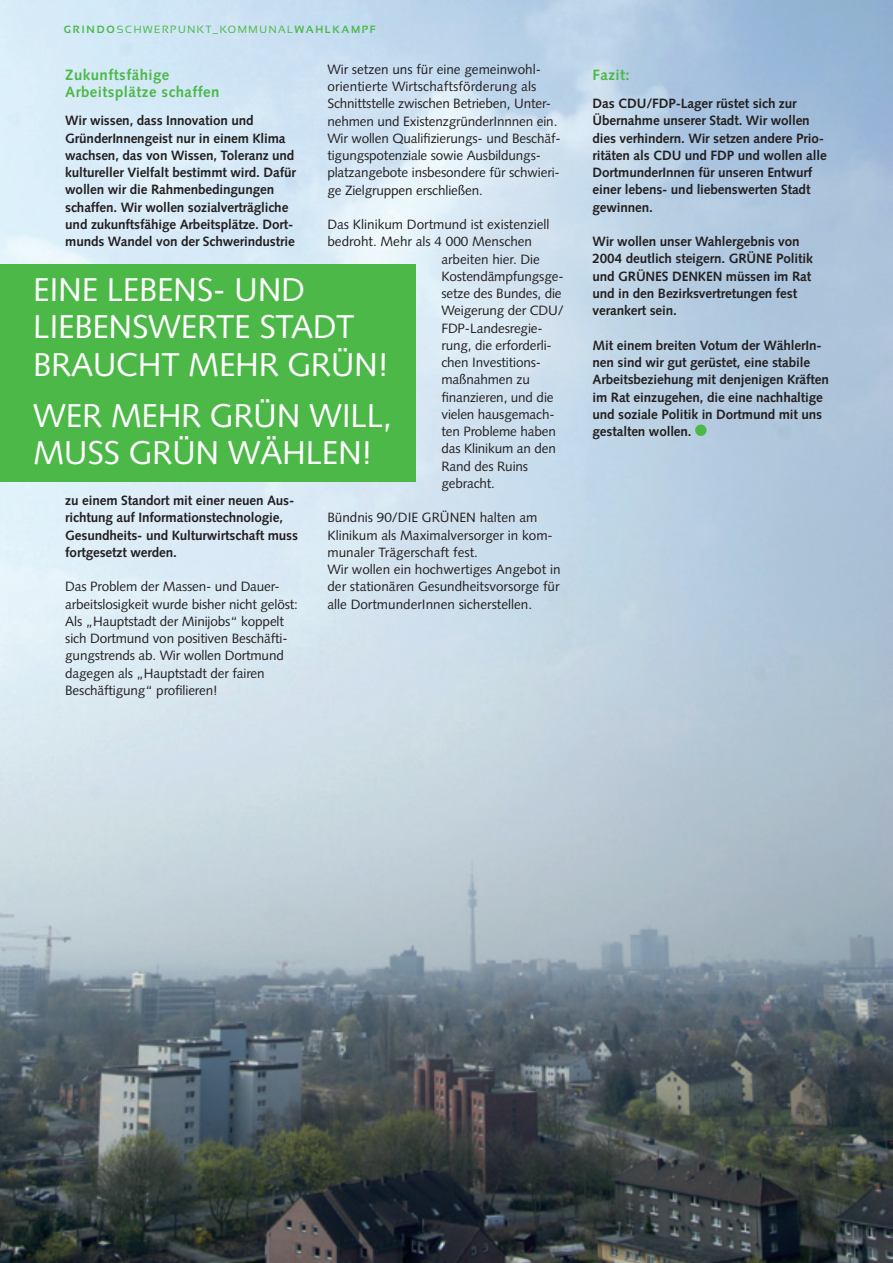
<style>
.page{position:relative;width:893px;height:1263px;background:#fff}
.page>*{position:absolute;margin:0;border:0;box-sizing:border-box;transform-origin:0 0}
.t1{font:33px "Syntax";letter-spacing:-.01em;color:#fff}
.t2{font:700 15px/17.2px "Syntax";letter-spacing:.03em;color:#4cb848}
.t3{font:13.5px/17.2px "Syntax";letter-spacing:-.01em;color:#231f20}
.t4{font:700 13.5px/17.2px "Syntax";letter-spacing:-.01em;color:#231f20}
.t5{font:10.5px "Sansation";letter-spacing:.15em;color:#4cb848}
.s1{font-weight:700}
</style>
<div class="page">
<img style="left:0;top:0;width:893px;height:1263px">
<div style="left:695px;top:425px;width:12px;height:11px;background:#4cb848;border-radius:50%"></div>
<div style="left:0;top:264px;width:416px;height:217px;background:#4cb848"></div>
<p class="t5" style="left:64px;top:24px;width:314px"><span class="s1">GRINDO</span>SCHWERPUNKT_KOMMUNAL<span class="s1">WAHLKAMPF</span></p>
<p class="t3" style="left:327px;top:60px;width:235px">Wir setzen uns für eine gemeinwohl&shy;orientierte Wirtschaftsförderung als Schnittstelle zwischen Betrieben, Unter&shy;nehmen und ExistenzgründerInnnen ein.<br>Wir wollen Qualifizierungs- und Beschäf&shy;tigungspotenziale sowie Ausbildungs&shy;platzangebote insbesondere für schwieri&shy;ge Zielgruppen erschließen.</p>
<p class="t3" style="left:327px;top:216px;width:224px">Das Klinikum Dortmund ist existenziell</p>
<p class="t3" style="left:327px;top:233px;width:206px">bedroht. Mehr als 4 000 Menschen</p>
<p class="t3" style="left:441px;top:250px;width:100px">arbeiten hier. Die</p>
<p class="t3" style="left:441px;top:268px;width:124px">Kostendämpfungsge-</p>
<p class="t3" style="left:441px;top:285px;width:122px">setze des Bundes, die</p>
<p class="t3" style="left:441px;top:302px;width:124px">Weigerung der CDU/</p>
<p class="t3" style="left:441px;top:319px;width:103px">FDP-Landesregie-</p>
<p class="t3" style="left:441px;top:337px;width:112px">rung, die erforderli-</p>
<p class="t3" style="left:441px;top:354px;width:101px">chen Investitions-</p>
<p class="t3" style="left:441px;top:371px;width:90px">maßnahmen zu</p>
<p class="t3" style="left:441px;top:388px;width:114px">finanzieren, und die</p>
<p class="t3" style="left:441px;top:406px;width:115px">vielen hausgemach-</p>
<p class="t3" style="left:441px;top:423px;width:116px">ten Probleme haben</p>
<p class="t3" style="left:441px;top:440px;width:116px">das Klinikum an den</p>
<p class="t3" style="left:441px;top:457px;width:88px">Rand des Ruins</p>
<p class="t3" style="left:441px;top:475px;width:55px">gebracht.</p>
<p class="t3" style="left:327px;top:509px;width:235px">Bündnis 90/DIE GRÜNEN halten am Klinikum als Maximalversorger in kom&shy;munaler Trägerschaft fest.<br>Wir wollen ein hochwertiges Angebot in der stationären Gesundheitsvorsorge für alle DortmunderInnen sicherstellen.</p>
<p class="t2" style="left:65px;top:66px;width:156px">Zukunftsfähige<br>Arbeitsplätze schaffen</p>
<p class="t4" style="left:65px;top:112px;width:232px">Wir wissen, dass Innovation und GründerInnengeist nur in einem Klima wachsen, das von Wissen, Toleranz und kultureller Vielfalt bestimmt wird. Dafür wollen wir die Rahmenbedingungen schaffen. Wir wollen sozialverträgliche und zukunftsfähige Arbeitsplätze. Dort&shy;munds Wandel von der Schwerindustrie</p>
<h1 class="t1" style="left:33px;top:270px;width:32px">Eine</h1>
<h1 class="t1" style="left:107px;top:270px;width:19px">lebens</h1>
<h1 class="t1" style="left:213px;top:270px;width:45px">- und</h1>
<h1 class="t1" style="left:33px;top:307px;width:19px">liebenswerte</h1>
<h1 class="t1" style="left:259px;top:307px;width:37px">Stadt</h1>
<h1 class="t1" style="left:33px;top:345px;width:21px">brau</h1>
<h1 class="t1" style="left:116px;top:345px;width:96px">cht mehr</h1>
<h1 class="t1" style="left:287px;top:345px;width:103px">GRÜN!</h1>
<h1 class="t1" style="left:33px;top:396px;width:101px">Wer mehr</h1>
<h1 class="t1" style="left:210px;top:396px;width:119px">GRÜN will</h1>
<h1 class="t1" style="left:383px;top:396px;width:11px">,</h1>
<h1 class="t1" style="left:33px;top:433px;width:23px">muss</h1>
<h1 class="t1" style="left:129px;top:433px;width:174px">GRÜN wählen</h1>
<h1 class="t1" style="left:362px;top:433px;width:13px">!</h1>
<p class="t4" style="left:65px;top:492px;width:234px">zu einem Standort mit einer neuen Aus&shy;richtung auf Informationstechnologie, Gesundheits- und Kulturwirtschaft muss fortgesetzt werden.</p>
<p class="t3" style="left:65px;top:578px;width:234px">Das Problem der Massen- und Dauer&shy;arbeitslosigkeit wurde bisher nicht gelöst:<br>Als „Hauptstadt der Minijobs“ koppelt sich Dortmund von positiven Beschäfti&shy;gungstrends ab. Wir wollen Dortmund dagegen als „Hauptstadt der fairen Beschäftigung“ profilieren!</p>
<p class="t2" style="left:593px;top:66px;width:39px">Fazit:</p>
<p class="t4" style="left:593px;top:95px;width:236px">Das CDU/FDP-Lager rüstet sich zur Übernahme unserer Stadt. Wir wollen dies verhindern. Wir setzen andere Prio&shy;ritäten als CDU und FDP und wollen alle DortmunderInnen für unseren Entwurf einer lebens- und liebenswerten Stadt gewinnen.</p>
<p class="t4" style="left:593px;top:233px;width:222px">Wir wollen unser Wahlergebnis von<br>2004 deutlich steigern. GRÜNE Politik und GRÜNES DENKEN müssen im Rat und in den Bezirksvertretungen fest verankert sein.</p>
<p class="t4" style="left:593px;top:337px;width:238px">Mit einem breiten Votum der WählerIn&shy;nen sind wir gut gerüstet, eine stabile Arbeitsbeziehung mit denjenigen Kräften im Rat einzugehen, die eine nachhaltige und soziale Politik in Dortmund mit uns gestalten wollen.</p>
</div>
